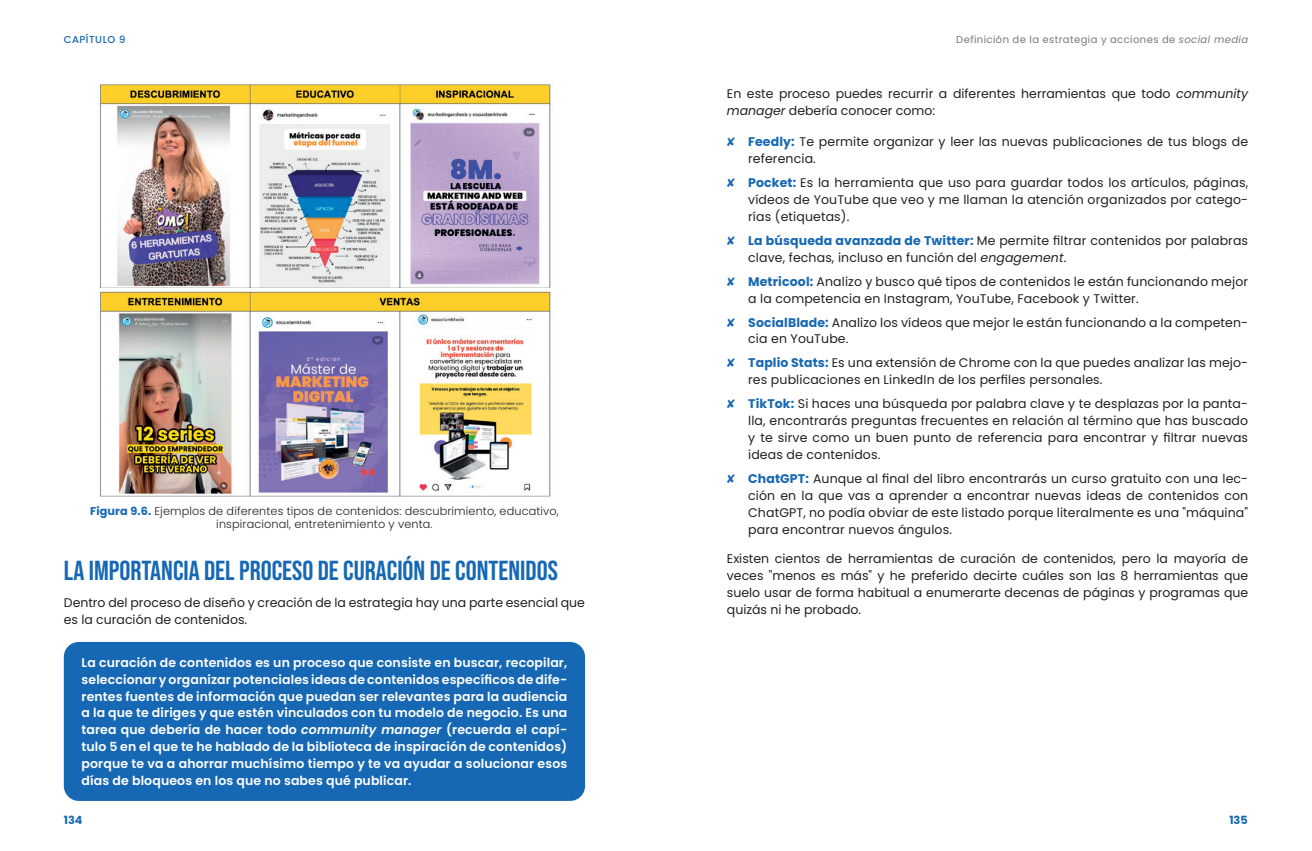
<style>
.page{position:relative;width:1312px;height:851px;background:#fff}
.page>*{position:absolute;margin:0;border:0;box-sizing:border-box;transform-origin:0 0}
.t1{font:700 27.5px "Bebas Neue Pro";color:#1768b4}
.t2{font:12.5px/16.9px "Poppins";letter-spacing:.01em;color:#231f20}
.t3{font:600 12.5px/16.9px "Poppins";letter-spacing:.01em;color:#fff;text-align:justify}
.t4{font:300 11.25px/13.8px "Poppins";letter-spacing:.01em;color:#231f20;text-align:center}
.t5{font:700 11.25px "Poppins";color:#1768b4}
.t6{font:10px "Poppins";letter-spacing:.04em;color:#76787b}
.t7{font:500 10px "Poppins";letter-spacing:.05em;color:#1768b4}
.s1{font-weight:700;color:#1768b4}
.s2{font-style:italic}
.s3{color:#1768b4}
</style>
<div class="page">
<div style="left:64px;top:641px;width:521px;height:159px;background:#1768b4;border-radius:15px"></div>
<img style="left:98px;top:84px;width:455px;height:204px">
<img style="left:99px;top:291px;width:452px;height:206px">
<p class="t7" style="left:64px;top:34px;width:63px">CAPÍTULO 9</p>
<p class="t4" style="left:90px;top:503px;width:470px"><span class="s1">Figura 9.6.</span> Ejemplos de diferentes tipos de contenidos: descubrimiento, educativo, inspiracional, entretenimiento y venta.</p>
<h1 class="t1" style="left:64px;top:554px;width:495px">LA IMPORTANCIA DEL PROCESO DE CURACIÓN DE CONTENIDOS</h1>
<p class="t2" style="left:64px;top:594px;width:522px">Dentro del proceso de diseño y creación de la estrategia hay una parte esencial que es la curación de contenidos.</p>
<p class="t3" style="left:81px;top:654px;width:487px">La curación de contenidos es un proceso que consiste en buscar, recopilar, seleccionar y organizar potenciales ideas de contenidos específicos de dife&shy;rentes fuentes de información que puedan ser relevantes para la audiencia a la que te diriges y que estén vinculados con tu modelo de negocio. Es una tarea que debería de hacer todo <span class="s2">community manager</span> (recuerda el capí&shy;tulo 5 en el que te he hablado de la biblioteca de inspiración de contenidos) porque te va a ahorrar muchísimo tiempo y te va ayudar a solucionar esos días de bloqueos en los que no sabes qué publicar.</p>
<p class="t6" style="left:956px;top:34px;width:293px">Definición de la estrategia y acciones de <span class="s2">social media</span></p>
<p class="t2" style="left:726px;top:85px;width:522px">En este proceso puedes recurrir a diferentes herramientas que todo <span class="s2">community manager</span> debería conocer como:</p>
<p class="t2" style="left:748px;top:133px;width:501px;text-indent:-21px"><span class="s3">✘</span> <span class="s1">Feedly:</span> Te permite organizar y leer las nuevas publicaciones de tus blogs de referencia.</p>
<p class="t2" style="left:748px;top:174px;width:501px;text-align:justify;text-indent:-21px"><span class="s3">✘</span> <span class="s1">Pocket:</span> Es la herramienta que uso para guardar todos los artículos, páginas, vídeos de YouTube que veo y me llaman la atención organizados por catego&shy;rías (etiquetas).</p>
<p class="t2" style="left:748px;top:232px;width:501px;text-indent:-21px"><span class="s3">✘</span> <span class="s1">La búsqueda avanzada de Twitter:</span> Me permite filtrar contenidos por palabras clave, fechas, incluso en función del <span class="s2">engagement</span>.</p>
<p class="t2" style="left:748px;top:273px;width:501px;text-indent:-21px"><span class="s3">✘</span> <span class="s1">Metricool:</span> Analizo y busco qué tipos de contenidos le están funcionando mejor a la competencia en Instagram, YouTube, Facebook y Twitter.</p>
<p class="t2" style="left:748px;top:314px;width:501px;text-indent:-21px"><span class="s3">✘</span> <span class="s1">SocialBlade:</span> Analizo los vídeos que mejor le están funcionando a la competen&shy;cia en YouTube.</p>
<p class="t2" style="left:748px;top:354px;width:501px;text-indent:-21px"><span class="s3">✘</span> <span class="s1">Taplio Stats:</span> Es una extensión de Chrome con la que puedes analizar las mejo&shy;res publicaciones en LinkedIn de los perfiles personales.</p>
<p class="t2" style="left:748px;top:395px;width:501px;text-align:justify;text-indent:-21px"><span class="s3">✘</span> <span class="s1">TikTok:</span> Si haces una búsqueda por palabra clave y te desplazas por la panta&shy;lla, encontrarás preguntas frecuentes en relación al término que has buscado y te sirve como un buen punto de referencia para encontrar y filtrar nuevas ideas de contenidos.</p>
<p class="t2" style="left:748px;top:470px;width:501px;text-align:justify;text-indent:-21px"><span class="s3">✘</span> <span class="s1">ChatGPT:</span> Aunque al final del libro encontrarás un curso gratuito con una lec&shy;ción en la que vas a aprender a encontrar nuevas ideas de contenidos con ChatGPT, no podía obviar de este listado porque literalmente es una "máquina" para encontrar nuevos ángulos.</p>
<p class="t2" style="left:726px;top:550px;width:522px;text-align:justify">Existen cientos de herramientas de curación de contenidos, pero la mayoría de veces "menos es más" y he preferido decirte cuáles son las 8 herramientas que suelo usar de forma habitual a enumerarte decenas de páginas y programas que quizás ni he probado.</p>
<p class="t5" style="left:64px;top:813px;width:20px">134</p>
<p class="t5" style="left:1229px;top:813px;width:20px">135</p>
</div>
